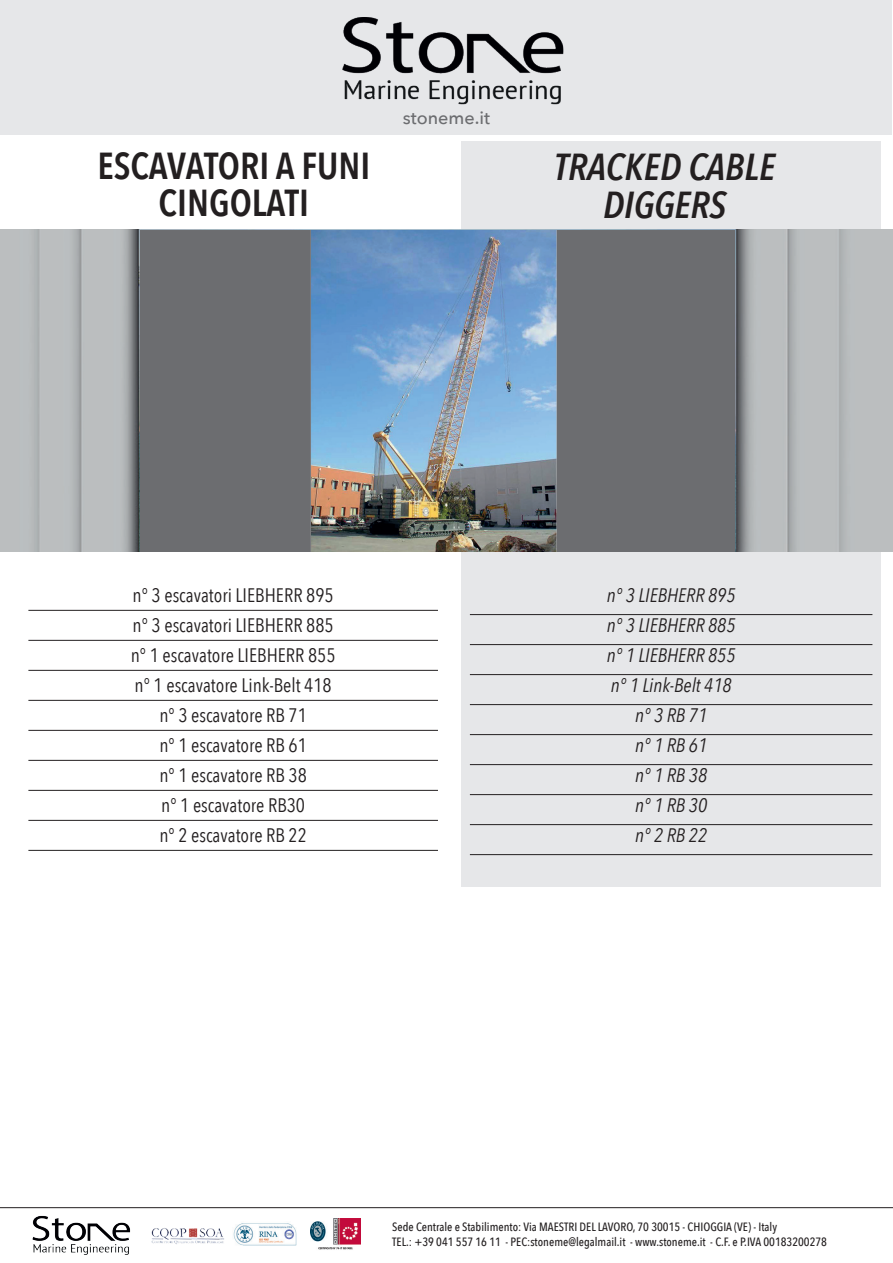
<style>
.page{position:relative;width:893px;height:1263px;background:#fff}
.page>*{position:absolute;margin:0;border:0;box-sizing:border-box;transform-origin:0 0}
.t1{font:600 37.5px/37.5px "Avenir Next Condensed";color:#231f20;text-align:center}
.t2{font:italic 600 37.5px/37.5px "Avenir Next Condensed";color:#231f20;text-align:center}
.t3{font:19.5px/30px "Avenir Next Condensed";color:#231f20;text-align:center}
.t4{font:italic 19.5px/30px "Avenir Next Condensed";color:#231f20;text-align:center}
.t5{font:500 18px "Avenir Next";color:#6c6d70}
.t6{font:500 12px/14.4px "Avenir Next Condensed";color:#231f20}
</style>
<div class="page">
<div style="left:461px;top:141px;width:420px;height:746px;background:#e6e7e9"></div>
<div style="left:1px;top:0;width:891px;height:135px;background:#e6e7e9"></div>
<img style="left:342px;top:17px;width:222px;height:88px">
<img style="left:151px;top:1228px;width:73px;height:16px">
<img style="left:233px;top:1223px;width:64px;height:23px">
<img style="left:310px;top:1219px;width:51px;height:31px">
<img style="left:32px;top:1215px;width:99px;height:40px">
<img style="left:1px;top:230px;width:891px;height:322px">
<hr style="left:28px;top:610px;width:410px;height:1px;background:#231f20">
<hr style="left:28px;top:640px;width:410px;height:1px;background:#231f20">
<hr style="left:28px;top:670px;width:410px;height:1px;background:#231f20">
<hr style="left:28px;top:700px;width:410px;height:1px;background:#231f20">
<hr style="left:28px;top:730px;width:410px;height:1px;background:#231f20">
<hr style="left:28px;top:760px;width:410px;height:1px;background:#231f20">
<hr style="left:28px;top:790px;width:410px;height:1px;background:#231f20">
<hr style="left:28px;top:820px;width:410px;height:1px;background:#231f20">
<hr style="left:28px;top:850px;width:410px;height:1px;background:#231f20">
<hr style="left:470px;top:614px;width:402px;height:1px;background:#231f20">
<hr style="left:470px;top:644px;width:402px;height:1px;background:#231f20">
<hr style="left:470px;top:674px;width:402px;height:1px;background:#231f20">
<hr style="left:470px;top:704px;width:402px;height:1px;background:#231f20">
<hr style="left:470px;top:734px;width:402px;height:1px;background:#231f20">
<hr style="left:470px;top:764px;width:402px;height:1px;background:#231f20">
<hr style="left:470px;top:794px;width:402px;height:1px;background:#231f20">
<hr style="left:470px;top:824px;width:402px;height:1px;background:#231f20">
<hr style="left:470px;top:854px;width:402px;height:1px;background:#231f20">
<hr style="left:0;top:1207px;width:893px;height:1px;background:#231f20">
<div style="left:140px;top:230px;width:595px;height:322px;background:#6c6d70"></div>
<img style="left:310px;top:230px;width:247px;height:322px">
<p class="t5" style="left:403px;top:106px;width:89px">stoneme.it</p>
<h1 class="t1" style="left:97px;top:147px;width:274px">ESCAVATORI A FUNI<br>CINGOLATI</h1>
<h1 class="t2" style="left:554px;top:148px;width:222px">TRACKED CABLE<br>DIGGERS</h1>
<p class="t3" style="left:131px;top:580px;width:206px">n° 3 escavatori LIEBHERR 895 n° 3 escavatori LIEBHERR 885 n° 1 escavatore LIEBHERR 855 n° 1 escavatore Link-Belt 418 n° 3 escavatore RB 71<br>n° 1 escavatore RB 61<br>n° 1 escavatore RB 38<br>n° 1 escavatore RB30<br>n° 2 escavatore RB 22</p>
<p class="t4" style="left:607px;top:580px;width:130px">n° 3 LIEBHERR 895 n° 3 LIEBHERR 885 n° 1 LIEBHERR 855 n° 1 Link-Belt 418 n° 3 RB 71<br>n° 1 RB 61<br>n° 1 RB 38<br>n° 1 RB 30<br>n° 2 RB 22</p>
<p class="t6" style="left:392px;top:1220px;width:436px">Sede Centrale e Stabilimento: Via MAESTRI DEL LAVORO, 70 30015 - CHIOGGIA (VE) - Italy<br>TEL.: +39 041 557 16 11 - PEC:stoneme@legalmail.it - www.stoneme.it - C.F. e P.IVA 00183200278</p>
</div>
